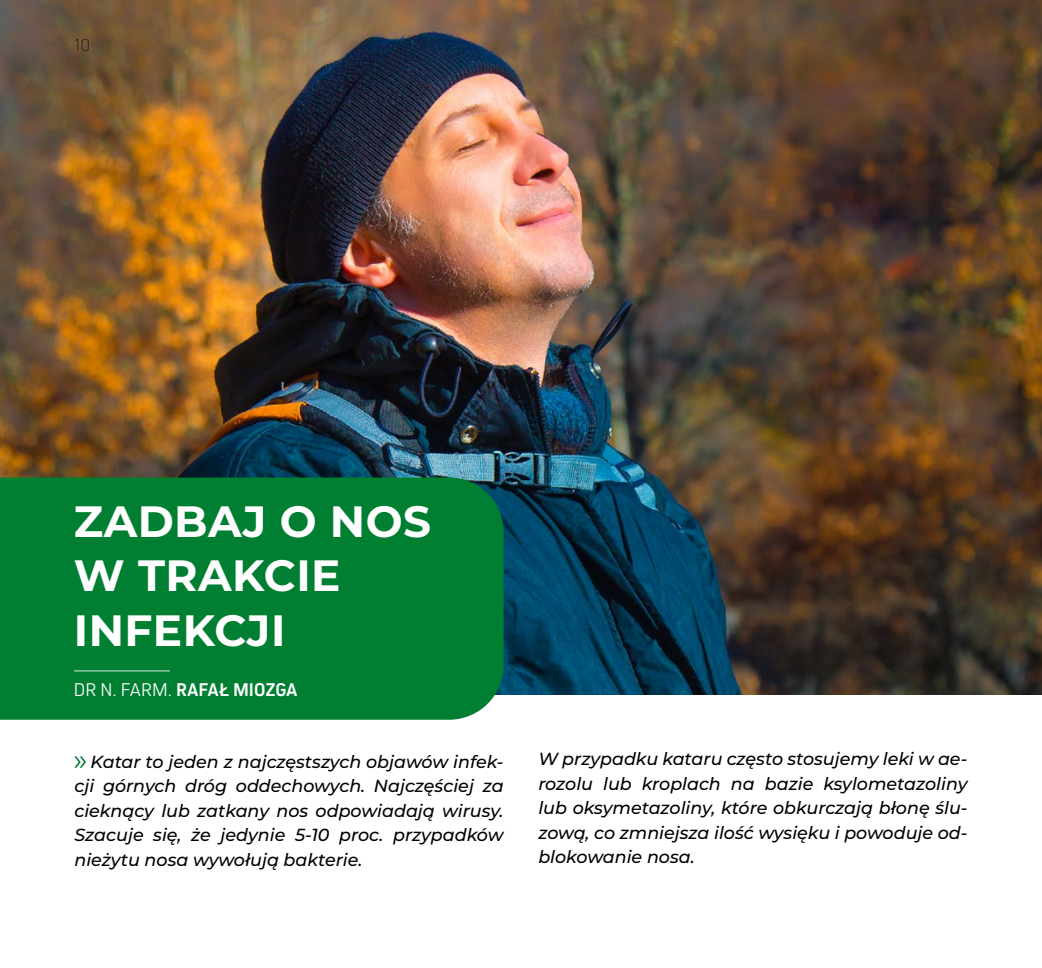
<style>
.page{position:relative;width:1042px;height:968px;background:#fff}
.page>*{position:absolute;margin:0;border:0;box-sizing:border-box;transform-origin:0 0}
.t1{font:700 43.75px/54.2px "Montserrat";letter-spacing:.01em;color:#fff}
.t2{font:700 19.25px "Kiro";color:#fff}
.t3{font:italic 500 17.5px/24.5px "Montserrat";color:#000;text-align:justify}
.t4{font:100 17.5px "Barlow";color:#000}
.s1{font-weight:300}
</style>
<div class="page">
<img style="left:0;top:0;width:1042px;height:694px">
<img style="left:1041px;top:469px;width:1px;height:113px">
<img style="left:1041px;top:582px;width:1px;height:113px">
<div style="left:0;top:477px;width:504px;height:242px;background:#007f32"></div>
<hr style="left:74px;top:670px;width:96px;height:1px;background:#fff">
<svg style="left:74px;top:756px;width:12px;height:11px"></svg>
<p class="t4" style="left:74px;top:32px;width:18px">10</p>
<h1 class="t1" style="left:74px;top:492px;width:359px">ZADBAJ O NOS<br>W TRAKCIE<br>INFEKCJI</h1>
<p class="t2" style="left:74px;top:678px;width:225px"><span class="s1">DR N. FARM.</span> RAFAŁ MIOZGA</p>
<p class="t3" style="left:74px;top:748px;width:431px;text-indent:16px">Katar to jeden z najczęstszych objawów infek&shy;cji górnych dróg oddechowych. Najczęściej za cieknący lub zatkany nos odpowiadają wirusy.<br>Szacuje się, że jedynie 5-10 proc. przypadków nieżytu nosa wywołują bakterie.</p>
<p class="t3" style="left:538px;top:746px;width:431px">W przypadku kataru często stosujemy leki w ae&shy;rozolu lub kroplach na bazie ksylometazoliny lub oksymetazoliny, które obkurczają błonę ślu&shy;zową, co zmniejsza ilość wysięku i powoduje od&shy;blokowanie nosa.</p>
</div>
